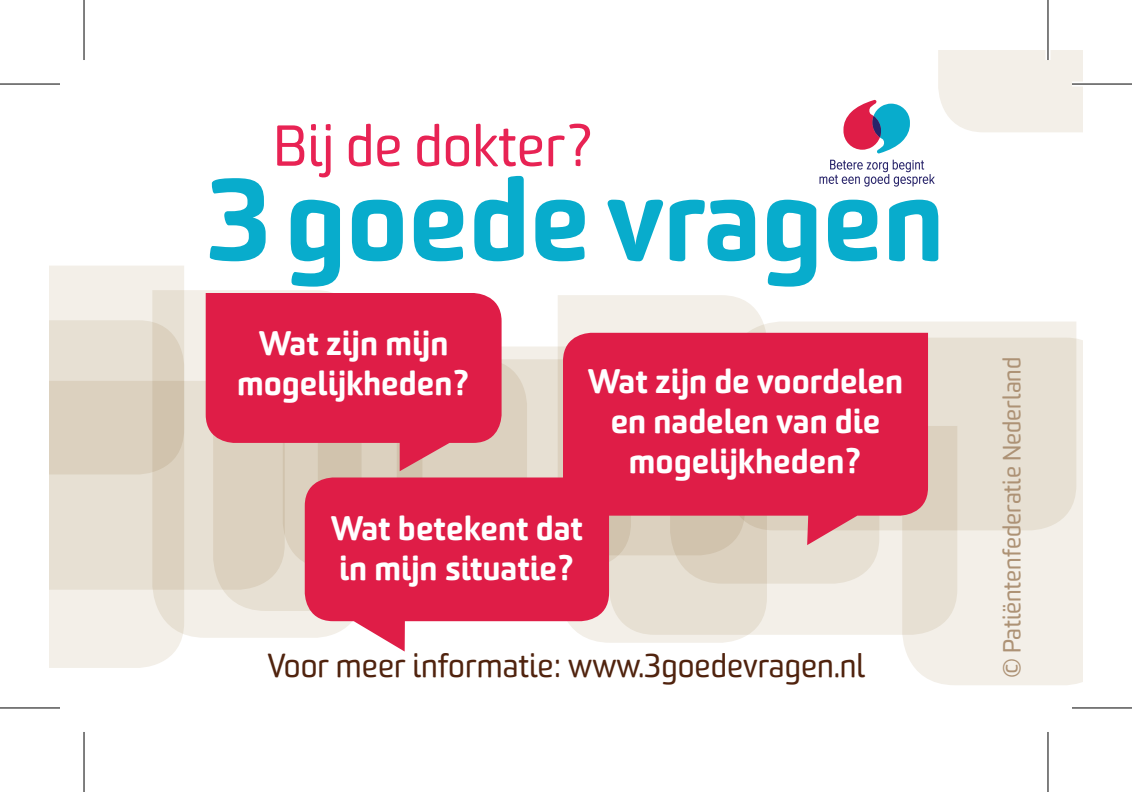
<style>
.page{position:relative;width:1132px;height:792px;background:#fff}
.page>*{position:absolute;margin:0;border:0;box-sizing:border-box;transform-origin:0 0}
.t1{font:900 112px "Sommet Rounded";color:#08accc}
.t2{font:56px "Sommet Rounded";color:#e82354}
.t3{font:900 32.8px/40px "Sommet Rounded";color:#fff;text-align:center}
.t4{font:32px "Sommet Rounded";color:#50230e}
.t5{font:24px "Sommet Rounded";color:#ad9275}
</style>
<div class="page">
<div style="left:558px;top:295px;width:204px;height:347px;background:#f3efe8"></div>
<div style="left:902px;top:338px;width:180px;height:347px;background:#f3efe8"></div>
<div style="left:50px;top:589px;width:132px;height:79px;background:#f3efe8"></div>
<svg style="left:152px;top:290px;width:180px;height:347px;background:#efeae1"></svg>
<svg style="left:609px;top:530px;width:348px;height:105px;background:#e9e3d7"></svg>
<svg style="left:285px;top:471px;width:346px;height:97px;background:#ddd1c0"></svg>
<svg style="left:50px;top:266px;width:134px;height:115px;background:#eae4d9"></svg>
<svg style="left:728px;top:321px;width:348px;height:209px;background:#e7e0d4"></svg>
<svg style="left:50px;top:381px;width:235px;height:208px;background:#e0d6c6"></svg>
<svg style="left:397px;top:346px;width:348px;height:209px;background:#e1d6c7"></svg>
<svg style="left:206px;top:293px;width:295px;height:178px;background:#de3859"></svg>
<svg style="left:305px;top:477px;width:304px;height:174px;background:#e44567"></svg>
<svg style="left:563px;top:333px;width:365px;height:212px;background:#de3155"></svg>
<svg style="left:819px;top:50px;width:263px;height:137px"></svg>
<div style="left:1072px;top:82px;width:60px;height:5px;background:#fff"></div>
<svg style="left:0;top:708px;width:60px;height:1px"></svg>
<svg style="left:1072px;top:708px;width:60px;height:1px"></svg>
<svg style="left:1045px;top:0;width:5px;height:60px"></svg>
<svg style="left:1048px;top:732px;width:1px;height:60px"></svg>
<hr style="left:0;top:83px;width:60px;height:2px;background:#000">
<hr style="left:1072px;top:83px;width:60px;height:2px;background:#000">
<hr style="left:0;top:707px;width:60px;height:1px;background:#000">
<hr style="left:1072px;top:707px;width:60px;height:1px;background:#000">
<hr style="left:83px;top:0;width:2px;height:60px;background:#000">
<hr style="left:83px;top:732px;width:2px;height:60px;background:#000">
<hr style="left:1047px;top:0;width:1px;height:60px;background:#000">
<hr style="left:1047px;top:732px;width:1px;height:60px;background:#000">
<h2 class="t2" style="left:273px;top:112px;width:323px">Bij de dokter?</h2>
<h1 class="t1" style="left:206px;top:147px;width:740px">3 goede vragen</h1>
<p class="t3" style="left:237px;top:322px;width:235px">Wat zijn mijn mogelijkheden?</p>
<p class="t3" style="left:588px;top:360px;width:317px">Wat zijn de voordelen en nadelen van die mogelijkheden?</p>
<p class="t3" style="left:331px;top:508px;width:254px;text-align:left">Wat betekent dat in mijn situatie?</p>
<p class="t4" style="left:267px;top:646px;width:599px">Voor meer informatie: www.3goedevragen.nl</p>
<p class="t5" style="left:997px;top:678px;width:322px;rotate:-90deg">© Patiëntenfederatie Nederland</p>
</div>
